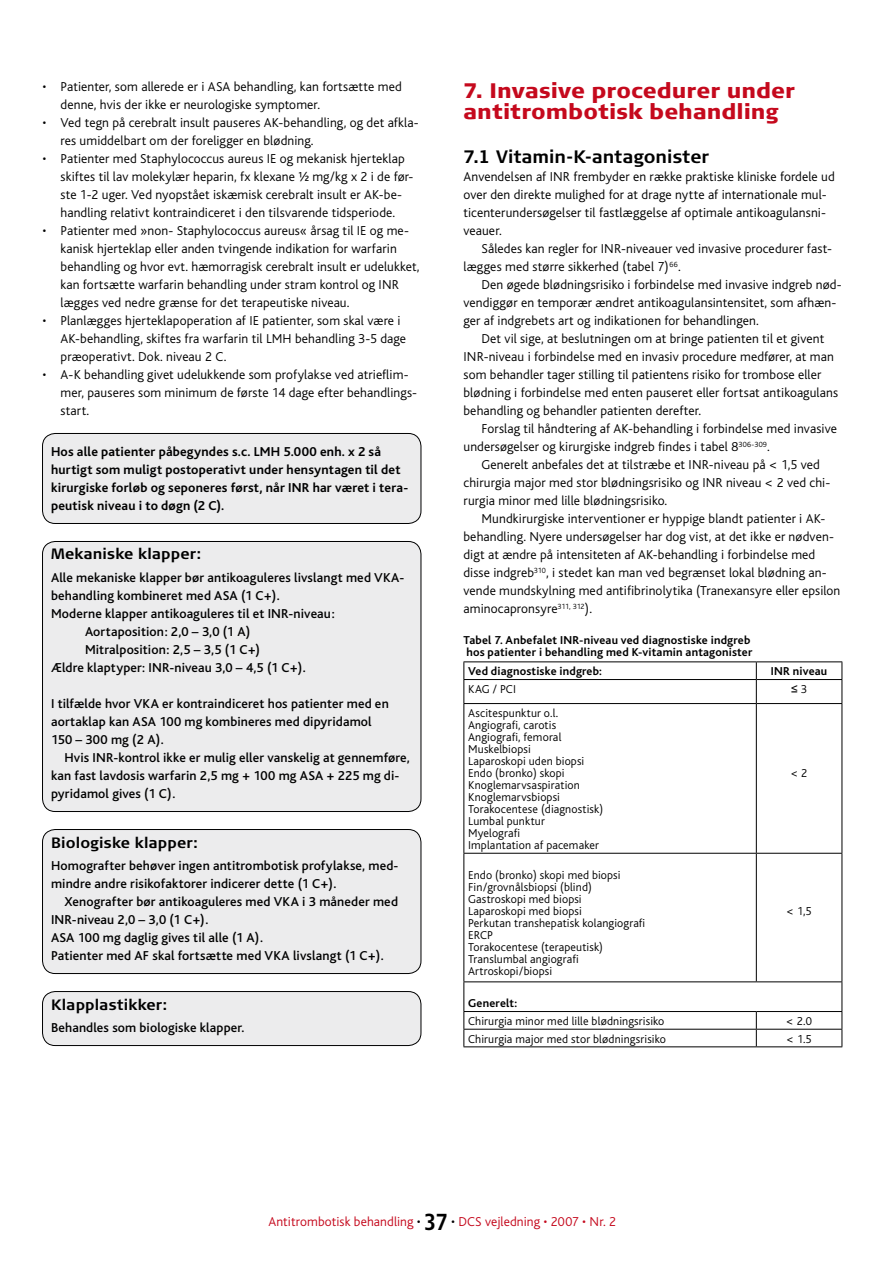
<style>
.page{position:relative;width:893px;height:1263px;background:#fff}
.page>*{position:absolute;margin:0;border:0;box-sizing:border-box;transform-origin:0 0}
.t1{font:900 21px/21px "Signa Column";color:#c5091d}
.t2{font:700 18px "Signa Column";color:#000}
.t3{font:700 15px "Signa Column";letter-spacing:.01em;color:#000}
.t4{font:300 13.5px/18px "Bliss";letter-spacing:.01em;color:#000}
.t5{font:500 13.5px/18px "Bliss";letter-spacing:.01em;color:#000}
.t6{font:700 13.5px/18px "Bliss";letter-spacing:.01em;color:#000}
.t7{font:300 13.5px "Bliss";letter-spacing:.005em;color:#c5091d}
.t8{font:300 12px/12px "Bliss";letter-spacing:.015em;color:#000}
.t9{font:700 12px/12px "Bliss";letter-spacing:.015em;color:#000}
.t10{font:12px "Arial";color:#000}
.s1{font-family:"Bliss";font-weight:300}
.s2{color:#000}
.s3{font-family:"Signa Column";font-weight:700;font-size:23.1px;color:#000}
</style>
<div class="page">
<div style="left:43px;top:541px;width:378px;height:270px;background:#ececed;border-radius:13px"></div>
<div style="left:42px;top:541px;width:379px;height:271px;border:1px solid #000;border-radius:13px"></div>
<div style="left:43px;top:433px;width:378px;height:90px;background:#ececed;border-radius:13px"></div>
<div style="left:42px;top:433px;width:379px;height:91px;border:1px solid #000;border-radius:13px"></div>
<div style="left:43px;top:829px;width:378px;height:144px;background:#ececed;border-radius:13px"></div>
<div style="left:42px;top:829px;width:379px;height:145px;border:1px solid #000;border-radius:13px"></div>
<div style="left:43px;top:991px;width:378px;height:54px;background:#ececed;border-radius:13px"></div>
<div style="left:42px;top:991px;width:379px;height:55px;border:1px solid #000;border-radius:13px"></div>
<hr style="left:463px;top:661px;width:293px;height:1px;background:#000">
<hr style="left:756px;top:661px;width:86px;height:1px;background:#000">
<hr style="left:463px;top:679px;width:293px;height:1px;background:#000">
<svg style="left:463px;top:662px;width:1px;height:41px"></svg>
<hr style="left:756px;top:679px;width:86px;height:1px;background:#000">
<svg style="left:756px;top:662px;width:1px;height:41px"></svg>
<svg style="left:842px;top:662px;width:1px;height:41px"></svg>
<hr style="left:463px;top:703px;width:293px;height:1px;background:#000">
<hr style="left:463px;top:704px;width:1px;height:149px;background:#000">
<hr style="left:756px;top:703px;width:86px;height:1px;background:#000">
<hr style="left:756px;top:704px;width:1px;height:149px;background:#000">
<hr style="left:842px;top:704px;width:1px;height:149px;background:#000">
<hr style="left:463px;top:853px;width:293px;height:1px;background:#000">
<hr style="left:463px;top:854px;width:1px;height:127px;background:#000">
<hr style="left:756px;top:853px;width:86px;height:1px;background:#000">
<hr style="left:756px;top:854px;width:1px;height:127px;background:#000">
<hr style="left:842px;top:854px;width:1px;height:127px;background:#000">
<hr style="left:463px;top:981px;width:293px;height:1px;background:#000">
<hr style="left:756px;top:981px;width:86px;height:1px;background:#000">
<hr style="left:463px;top:1011px;width:293px;height:1px;background:#000">
<hr style="left:756px;top:1011px;width:86px;height:1px;background:#000">
<hr style="left:463px;top:1029px;width:293px;height:1px;background:#000">
<svg style="left:463px;top:982px;width:1px;height:64px"></svg>
<hr style="left:756px;top:1029px;width:86px;height:1px;background:#000">
<svg style="left:756px;top:1012px;width:1px;height:34px"></svg>
<svg style="left:842px;top:982px;width:1px;height:64px"></svg>
<hr style="left:463px;top:1046px;width:293px;height:1px;background:#000">
<hr style="left:756px;top:1046px;width:86px;height:1px;background:#000">
<p class="t4" style="left:61px;top:78px;width:343px;text-indent:-18px">• Patienter, som allerede er i ASA behandling, kan fortsætte med denne, hvis der ikke er neurologiske symptomer.</p>
<p class="t4" style="left:61px;top:114px;width:360px;text-indent:-18px">• Ved tegn på cerebralt insult pauseres AK-behandling, og det afkla&shy;res umiddelbart om der foreligger en blødning.</p>
<p class="t4" style="left:61px;top:150px;width:354px;text-indent:-18px">• Patienter med Staphylococcus aureus IE og mekanisk hjerteklap skiftes til lav molekylær heparin, fx klexane ½ mg/kg x 2 i de før&shy;ste 1-2 uger. Ved nyopstået iskæmisk cerebralt insult er AK-be&shy;handling relativt kontraindiceret i den tilsvarende tidsperiode.</p>
<p class="t4" style="left:61px;top:222px;width:360px;text-indent:-18px">• Patienter med »non- Staphylococcus aureus« årsag til IE og me&shy;kanisk hjerteklap eller anden tvingende indikation for warfarin behandling og hvor evt. hæmorragisk cerebralt insult er udelukket, kan fortsætte warfarin behandling under stram kontrol og INR lægges ved nedre grænse for det terapeutiske niveau.</p>
<p class="t4" style="left:61px;top:312px;width:347px;text-indent:-18px">• Planlægges hjerteklapoperation af IE patienter, som skal være i<br>AK-behandling, skiftes fra warfarin til LMH behandling 3-5 dage præoperativt. Dok. niveau 2 C.</p>
<p class="t4" style="left:61px;top:366px;width:358px;text-indent:-18px">• A-K behandling givet udelukkende som profylakse ved atrieflim&shy;mer, pauseres som minimum de første 14 dage efter behandlings&shy;start.</p>
<p class="t6" style="left:51px;top:443px;width:359px">Hos alle patienter påbegyndes s.c. LMH 5.000 enh. x 2 så hurtigt som muligt postoperativt under hensyntagen til det kirurgiske forløb og seponeres først, når INR har været i tera&shy;peutisk niveau i to døgn (2 C).</p>
<p class="t3" style="left:51px;top:545px;width:152px">Mekaniske klapper:</p>
<p class="t5" style="left:51px;top:569px;width:355px">Alle mekaniske klapper bør antikoaguleres livslangt med VKA-</p>
<p class="t5" style="left:51px;top:587px;width:230px">behandling kombineret med ASA (1 C+).</p>
<p class="t5" style="left:51px;top:605px;width:285px">Moderne klapper antikoaguleres til et INR-niveau:</p>
<p class="t5" style="left:85px;top:623px;width:167px">Aortaposition: 2,0 – 3,0 (1 A)</p>
<p class="t5" style="left:85px;top:641px;width:177px">Mitralposition: 2,5 – 3,5 (1 C+)</p>
<p class="t5" style="left:51px;top:659px;width:256px">Ældre klaptyper: INR-niveau 3,0 – 4,5 (1 C+).</p>
<p class="t5" style="left:51px;top:695px;width:339px">I tilfælde hvor VKA er kontraindiceret hos patienter med en aortaklap kan ASA 100 mg kombineres med dipyridamol<br>150 – 300 mg (2 A).</p>
<p class="t5" style="left:51px;top:749px;width:360px;text-indent:14px">Hvis INR-kontrol ikke er mulig eller vanskelig at gennemføre, kan fast lavdosis warfarin 2,5 mg + 100 mg ASA + 225 mg di&shy;pyridamol gives (1 C).</p>
<p class="t3" style="left:51px;top:833px;width:149px">Biologiske klapper:</p>
<p class="t5" style="left:51px;top:857px;width:349px">Homografter behøver ingen antitrombotisk profylakse, med&shy;mindre andre risikofaktorer indicerer dette (1 C+).</p>
<p class="t5" style="left:51px;top:893px;width:348px;text-indent:14px">Xenografter bør antikoaguleres med VKA i 3 måneder med INR-niveau 2,0 – 3,0 (1 C+).<br>ASA 100 mg daglig gives til alle (1 A).<br>Patienter med AF skal fortsætte med VKA livslangt (1 C+).</p>
<p class="t3" style="left:51px;top:995px;width:118px">Klapplastikker:</p>
<p class="t5" style="left:51px;top:1019px;width:195px">Behandles som biologiske klapper.</p>
<h1 class="t1" style="left:463px;top:79px;width:333px">7. Invasive procedurer under antitrombotisk behandling</h1>
<h2 class="t2" style="left:463px;top:147px;width:247px">7.1 Vitamin-K-antagonister</h2>
<p class="t4" style="left:463px;top:168px;width:373px">Anvendelsen af INR frembyder en række praktiske kliniske fordele ud over den direkte mulighed for at drage nytte af internationale mul&shy;ticenterundersøgelser til fastlæggelse af optimale antikoagulansni&shy;veauer.</p>
<p class="t4" style="left:463px;top:240px;width:370px;text-indent:18px">Således kan regler for INR-niveauer ved invasive procedurer fast&shy;lægges med større sikkerhed (tabel 7)<sup>66</sup>.</p>
<p class="t4" style="left:463px;top:276px;width:380px;text-indent:18px">Den øgede blødningsrisiko i forbindelse med invasive indgreb nød&shy;vendiggør en temporær ændret antikoagulansintensitet, som afhæn&shy;ger af indgrebets art og indikationen for behandlingen.</p>
<p class="t4" style="left:463px;top:330px;width:376px;text-indent:18px">Det vil sige, at beslutningen om at bringe patienten til et givent INR-niveau i forbindelse med en invasiv procedure medfører, at man som behandler tager stilling til patientens risiko for trombose eller blødning i forbindelse med enten pauseret eller fortsat antikoagulans behandling og behandler patienten derefter.</p>
<p class="t4" style="left:463px;top:420px;width:375px;text-indent:18px">Forslag til håndtering af AK-behandling i forbindelse med invasive undersøgelser og kirurgiske indgreb findes i tabel 8<sup>306-309</sup>.</p>
<p class="t4" style="left:463px;top:456px;width:368px;text-indent:18px">Generelt anbefales det at tilstræbe et INR-niveau på &lt; 1,5 ved chirurgia major med stor blødningsrisiko og INR niveau &lt; 2 ved chi&shy;rurgia minor med lille blødningsrisiko.</p>
<p class="t4" style="left:463px;top:510px;width:378px;text-indent:18px">Mundkirurgiske interventioner er hyppige blandt patienter i AK&shy;behandling. Nyere undersøgelser har dog vist, at det ikke er nødven&shy;digt at ændre på intensiteten af AK-behandling i forbindelse med disse indgreb<sup>310</sup>, i stedet kan man ved begrænset lokal blødning an&shy;vende mundskylning med antifibrinolytika (Tranexansyre eller epsilon aminocapronsyre<sup>311,</sup> <sup>312</sup>).</p>
<p class="t9" style="left:463px;top:634px;width:290px">Tabel 7. Anbefalet INR-niveau ved diagnostiske indgreb hos patienter i behandling med K-vitamin antagonister</p>
<p class="t9" style="left:468px;top:666px;width:135px">Ved diagnostiske indgreb:</p>
<p class="t9" style="left:771px;top:666px;width:58px">INR niveau</p>
<p class="t8" style="left:468px;top:683px;width:49px">KAG / PCI</p>
<p class="t10" style="left:791px;top:681px;width:17px">≤ <span class="s1">3</span></p>
<p class="t8" style="left:468px;top:707px;width:136px">Ascitespunktur o.l.<br>Angiografi, carotis<br>Angiografi, femoral<br>Muskelbiopsi<br>Laparoskopi uden biopsi<br>Endo (bronko) skopi<br>Knoglemarvsaspiration<br>Knoglemarvsbiopsi<br>Torakocentese (diagnostisk)<br>Lumbal punktur<br>Myelografi<br>Implantation af pacemaker</p>
<p class="t8" style="left:791px;top:767px;width:18px">&lt; 2</p>
<p class="t8" style="left:468px;top:869px;width:179px">Endo (bronko) skopi med biopsi<br>Fin/grovnålsbiopsi (blind)<br>Gastroskopi med biopsi<br>Laparoskopi med biopsi<br>Perkutan transhepatisk kolangiografi<br>ERCP<br>Torakocentese (terapeutisk)<br>Translumbal angiografi<br>Artroskopi/biopsi</p>
<p class="t8" style="left:786px;top:905px;width:27px">&lt; 1,5</p>
<p class="t9" style="left:468px;top:998px;width:51px">Generelt:</p>
<p class="t8" style="left:468px;top:1015px;width:198px">Chirurgia minor med lille blødningsrisiko</p>
<p class="t8" style="left:786px;top:1015px;width:27px">&lt; 2.0</p>
<p class="t8" style="left:468px;top:1033px;width:199px">Chirurgia major med stor blødningsrisiko</p>
<p class="t8" style="left:786px;top:1033px;width:27px">&lt; 1.5</p>
<p class="t7" style="left:268px;top:1214px;width:349px">Antitrombotisk behandling <span class="s2">•</span> <span class="s3">37</span> <span class="s2">•</span> DCS vejledning • 2007 • Nr. 2</p>
</div>
